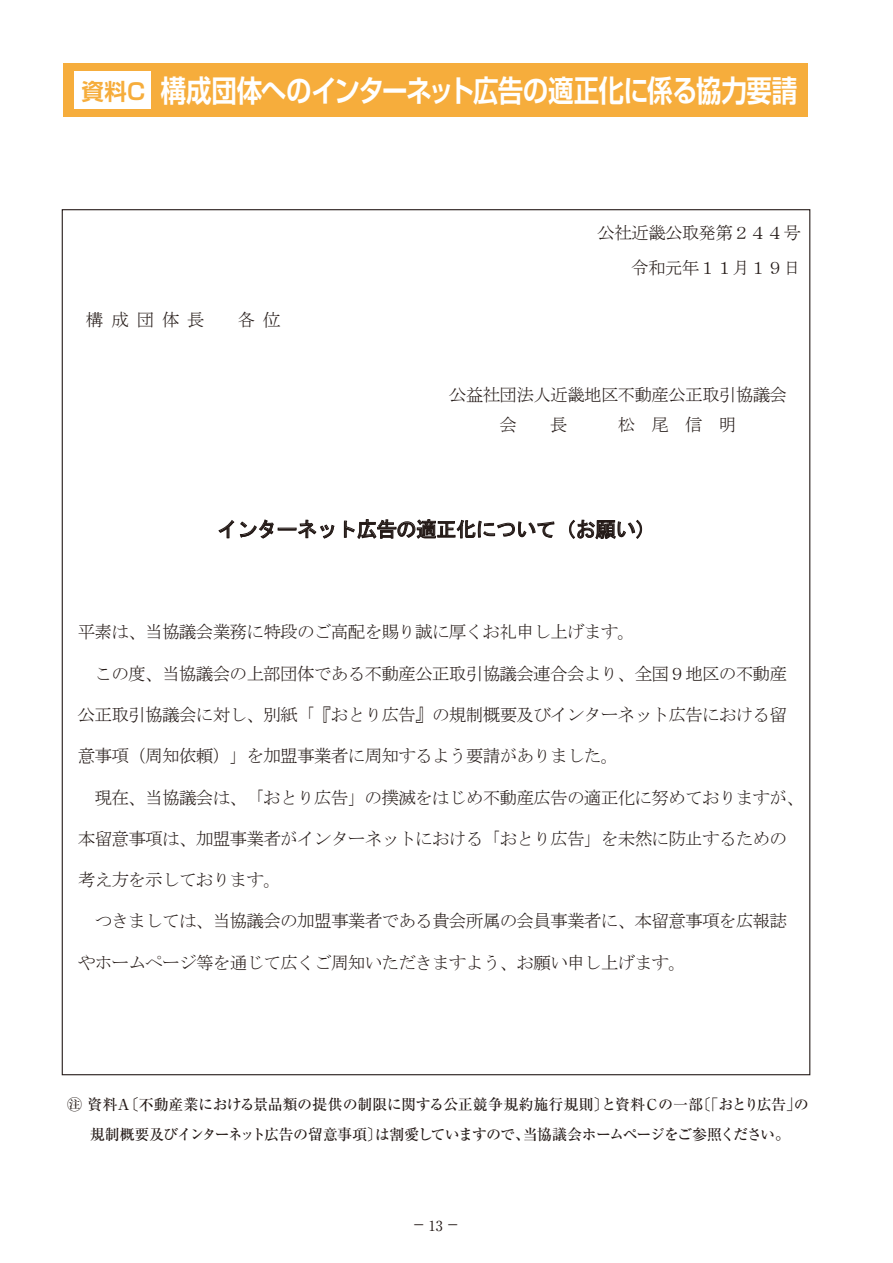
<style>
.page{position:relative;width:893px;height:1263px;background:#fff}
.page>*{position:absolute;margin:0;border:0;box-sizing:border-box;transform-origin:0 0}
.t1{font:700 30px "Shin Go Pro De";letter-spacing:-.03em;color:#fff;scale:.85 1}
.t2{font:20.7px "MS Gothic";letter-spacing:-.035em;color:#231916}
.t3{font:17.7px/34.7px "MS Mincho";letter-spacing:-.05em;color:#231916;text-align:right}
.t4{font:500 15px/30px "Ryumin Pro";letter-spacing:-.035em;color:#231916;text-align:center}
.t5{font:13.8px "Ryumin Pro";color:#231916;scale:3 1}
.s1{font-size:22.5px;color:#f6ad3c}
</style>
<div class="page">
<div style="left:64px;top:64px;width:744px;height:53px;background:#f6ad3c"></div>
<div style="left:74px;top:72px;width:77px;height:37px;background:#fff"></div>
<div style="left:62px;top:209px;width:748px;height:866px;background:#fff;border:1px solid #231916"></div>
<svg style="left:218px;top:520px;width:16px;height:18px"></svg>
<svg style="left:240px;top:519px;width:94px;height:20px"></svg>
<svg style="left:344px;top:519px;width:211px;height:20px"></svg>
<svg style="left:569px;top:520px;width:73px;height:19px"></svg>
<h1 class="t1" style="left:81px;top:66px;width:844px"><span class="s1">資料C</span> 構成団体へのインターネット広告の適正化に係る協力要請</h1>
<p class="t3" style="left:86px;top:302px;width:120px">構成団体長</p>
<p class="t3" style="left:238px;top:302px;width:44px">各位</p>
<p class="t3" style="left:597px;top:216px;width:205px">公社近畿公取発第２４４号令和元年１１月１９日</p>
<p class="t3" style="left:499px;top:380px;width:289px;line-height:29.5px;text-align:left;text-indent:-51px">公益社団法人近畿地区不動産公正取引協議会会</p>
<p class="t3" style="left:550px;top:407px;width:19px">長</p>
<p class="t3" style="left:618px;top:407px;width:120px">松尾信明</p>
<p class="t2" style="left:217px;top:519px;width:440px">インターネット広告の適正化について（お願い）</p>
<p class="t3" style="left:78px;top:615px;width:559px">平素は、当協議会業務に特段のご高配を賜り誠に厚くお礼申し上げます。</p>
<p class="t3" style="left:94px;top:656px;width:694px">この度、当協議会の上部団体である不動産公正取引協議会連合会より、全国９地区の不動産</p>
<p class="t3" style="left:78px;top:697px;width:711px">公正取引協議会に対し、別紙「『おとり広告』の規制概要及びインターネット広告における留</p>
<p class="t3" style="left:78px;top:738px;width:542px">意事項（周知依頼）」を加盟事業者に周知するよう要請がありました。</p>
<p class="t3" style="left:94px;top:780px;width:711px">現在、当協議会は、「おとり広告」の撲滅をはじめ不動産広告の適正化に努めておりますが、</p>
<p class="t3" style="left:78px;top:821px;width:711px">本留意事項は、加盟事業者がインターネットにおける「おとり広告」を未然に防止するための</p>
<p class="t3" style="left:78px;top:862px;width:205px">考え方を示しております。</p>
<p class="t3" style="left:95px;top:903px;width:694px">つきましては、当協議会の加盟事業者である貴会所属の会員事業者に、本留意事項を広報誌</p>
<p class="t3" style="left:78px;top:945px;width:610px">やホームページ等を通じて広くご周知いただきますよう、お願い申し上げます。</p>
<p class="t4" style="left:67px;top:1088px;width:743px">㊟ 資料Ａ〔不動産業における景品類の提供の制限に関する公正競争規約施行規則〕と資料Ｃの一部〔「おとり広告」の規制概要及びインターネット広告の留意事項〕は割愛していますので、当協議会ホームページをご参照ください。</p>
<p class="t5" style="left:414px;top:1213px;width:16px">-13 -</p>
</div>
